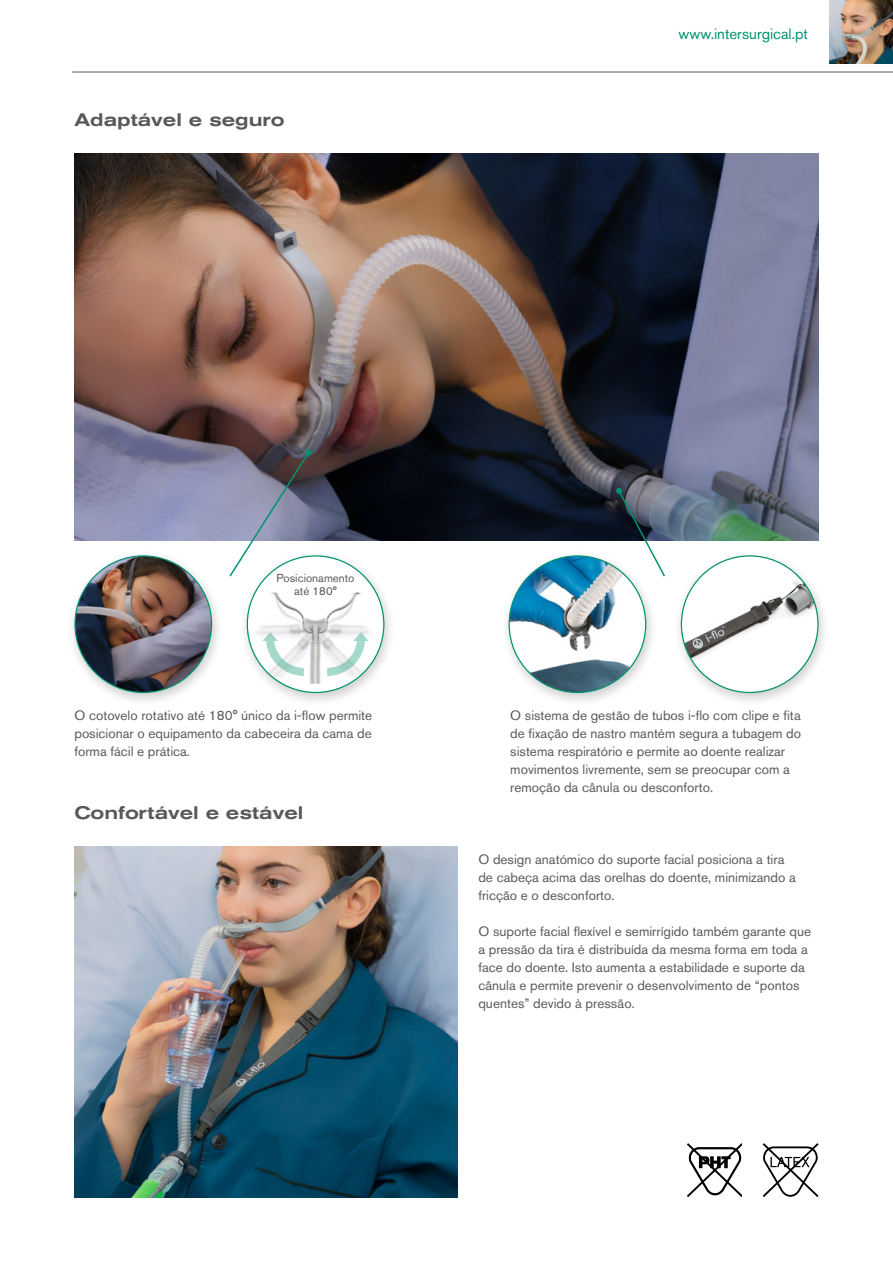
<style>
.page{position:relative;width:893px;height:1263px;background:#fff}
.page>*{position:absolute;margin:0;border:0;box-sizing:border-box;transform-origin:0 0}
.t1{font:500 expanded 18px "Akzidenz Grotesk Pro";color:#58595b}
.t2{font:15px "Akzidenz Grotesk Pro";color:#009370}
.t3{font:13.5px/18px "Akzidenz Grotesk Pro";color:#58595b}
.t4{font:11.55px/13.2px "Akzidenz Grotesk Pro";color:#58595b;text-align:center}
</style>
<div class="page">
<hr style="left:72px;top:72px;width:821px;height:1px;background:#58595b">
<img style="left:830px;top:0;width:63px;height:63px">
<img style="left:74px;top:153px;width:745px;height:387px">
<div style="left:500px;top:549px;width:158px;height:158px;background:#000;opacity:.2"></div>
<img style="left:509px;top:556px;width:137px;height:136px;border-radius:68px">
<div style="left:672px;top:549px;width:158px;height:158px;background:#000;opacity:.2"></div>
<img style="left:681px;top:564px;width:137px;height:128px">
<div style="left:66px;top:549px;width:158px;height:158px;background:#000;opacity:.2"></div>
<img style="left:75px;top:556px;width:137px;height:136px;border-radius:68px">
<div style="left:238px;top:549px;width:158px;height:158px;background:#000;opacity:.2"></div>
<div style="left:247px;top:556px;width:137px;height:136px;background:#fff;border-radius:50%"></div>
<img style="left:247px;top:593px;width:134px;height:91px">
<svg style="left:262px;top:632px;width:42px;height:44px"></svg>
<svg style="left:327px;top:632px;width:42px;height:44px"></svg>
<img style="left:74px;top:846px;width:383px;height:351px">
<svg style="left:228px;top:449px;width:84px;height:129px"></svg>
<svg style="left:616px;top:487px;width:50px;height:91px"></svg>
<svg style="left:688px;top:1143px;width:54px;height:54px"></svg>
<svg style="left:763px;top:1143px;width:56px;height:54px"></svg>
<h1 class="t1" style="left:74px;top:108px;width:212px">Adaptável e seguro</h1>
<p class="t2" style="left:679px;top:24px;width:131px">www.intersurgical.pt</p>
<p class="t4" style="left:277px;top:571px;width:79px">Posicionamento até 180°</p>
<p class="t3" style="left:74px;top:706px;width:299px;text-align:justify">O cotovelo rotativo até 180° único da i-flow permite posicionar o equipamento da cabeceira da cama de forma fácil e prática.</p>
<h1 class="t1" style="left:74px;top:801px;width:231px">Confortável e estável</h1>
<p class="t3" style="left:510px;top:706px;width:292px">O sistema de gestão de tubos i-flo com clipe e fita de fixação de nastro mantém segura a tubagem do sistema respiratório e permite ao doente realizar movimentos livremente, sem se preocupar com a remoção da cânula ou desconforto.</p>
<p class="t3" style="left:478px;top:850px;width:319px">O design anatómico do suporte facial posiciona a tira de cabeça acima das orelhas do doente, minimizando a fricção e o desconforto.</p>
<p class="t3" style="left:478px;top:922px;width:334px">O suporte facial flexível e semirrígido também garante que a pressão da tira é distribuída da mesma forma em toda a face do doente. Isto aumenta a estabilidade e suporte da cânula e permite prevenir o desenvolvimento de “pontos quentes” devido à pressão.</p>
</div>
